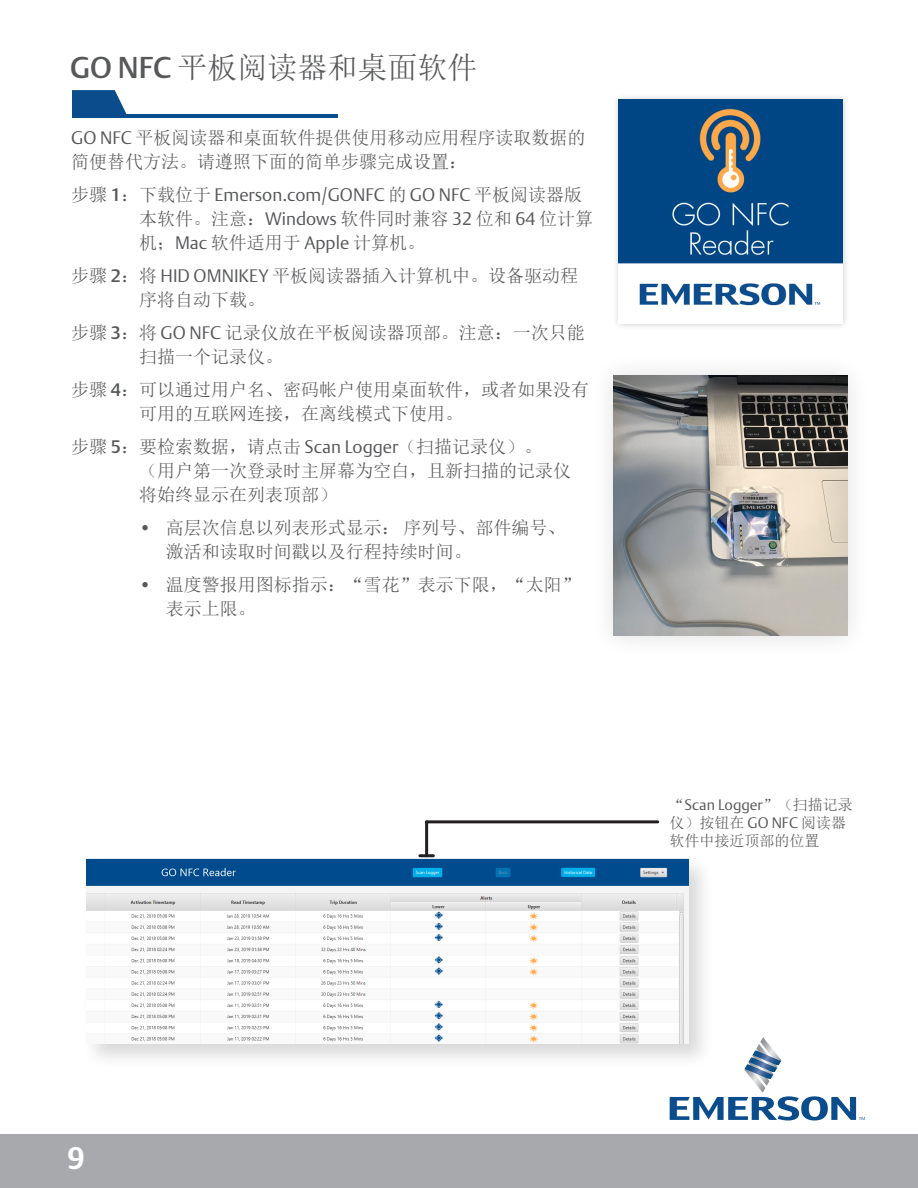
<style>
.page{position:relative;width:918px;height:1188px;background:#fff}
.page>*{position:absolute;margin:0;border:0;box-sizing:border-box;transform-origin:0 0}
.t1{font:30px "Sim Sun";color:#57585a}
.t2{font:700 30px "DTL Argo T";color:#fff}
.t3{font:18px/24px "Sim Sun";color:#57585a}
.t4{font:15px/18px "Sim Sun";color:#57585a}
.s1{font-family:"DTL Argo T";font-weight:500}
.s2{font-family:"DTL Argo T";font-weight:300}
</style>
<div class="page">
<svg style="left:670px;top:1037px;width:195px;height:84px"></svg>
<div style="left:0;top:1134px;width:918px;height:54px;background:#a8a9ad"></div>
<div style="left:612px;top:93px;width:237px;height:237px;background:#231f20;opacity:.25"></div>
<img style="left:619px;top:100px;width:223px;height:223px">
<div style="left:591px;top:353px;width:279px;height:306px;background:#fbfbfb"></div>
<img style="left:613px;top:376px;width:235px;height:260px">
<div style="left:82px;top:854px;width:633px;height:216px;background:#231f20;opacity:.17"></div>
<img style="left:86px;top:859px;width:602px;height:185px">
<svg style="left:72px;top:90px;width:55px;height:24px"></svg>
<hr style="left:71px;top:114px;width:267px;height:3px;background:#0b4c8c">
<hr style="left:425px;top:822px;width:3px;height:34px;background:#231f20">
<svg style="left:420px;top:854px;width:13px;height:3px"></svg>
<hr style="left:427px;top:820px;width:231px;height:3px;background:#231f20">
<p class="t1" style="left:70px;top:52px;width:409px"><span class="s1">GO NFC</span> 平板阅读器和桌面软件</p>
<p class="t3" style="left:71px;top:126px;width:516px"><span class="s2">GO NFC</span> 平板阅读器和桌面软件提供使用移动应用程序读取数据的简便替代方法。请遵照下面的简单步骤完成设置：</p>
<p class="t3" style="left:139px;top:183px;width:456px;text-indent:-68px">步骤 <span class="s1">1</span>：下载位于 <span class="s2">Emerson.com/GONFC</span> 的 <span class="s2">GO NFC</span> 平板阅读器版本软件。注意：<span class="s2">Windows</span> 软件同时兼容 <span class="s2">32</span> 位和 <span class="s2">64</span> 位计算机；<span class="s2">Mac</span> 软件适用于 <span class="s2">Apple</span> 计算机。</p>
<p class="t3" style="left:139px;top:264px;width:441px;text-indent:-68px">步骤 <span class="s1">2</span>：将 <span class="s2">HID OMNIKEY</span> 平板阅读器插入计算机中。设备驱动程序将自动下载。</p>
<p class="t3" style="left:139px;top:321px;width:447px;text-indent:-68px">步骤 <span class="s1">3</span>：将 <span class="s2">GO NFC</span> 记录仪放在平板阅读器顶部。注意：一次只能扫描一个记录仪。</p>
<p class="t3" style="left:139px;top:378px;width:451px;text-indent:-68px">步骤 <span class="s1">4</span>：可以通过用户名、密码帐户使用桌面软件，或者如果没有可用的互联网连接，在离线模式下使用。</p>
<p class="t3" style="left:139px;top:435px;width:433px;text-indent:-68px">步骤 <span class="s1">5</span>：要检索数据，请点击 <span class="s2">Scan Logger</span>（扫描记录仪）。<br>（用户第一次登录时主屏幕为空白，且新扫描的记录仪将始终显示在列表顶部）</p>
<p class="t3" style="left:166px;top:516px;width:401px;text-indent:-27px"><span class="s2">•</span> 高层次信息以列表形式显示：序列号、部件编号、激活和读取时间戳以及行程持续时间。</p>
<p class="t3" style="left:166px;top:573px;width:415px;text-indent:-27px"><span class="s2">•</span> 温度警报用图标指示：“雪花”表示下限，“太阳”表示上限。</p>
<p class="t4" style="left:670px;top:795px;width:185px">“<span class="s2">Scan Logger</span>”（扫描记录仪）按钮在 <span class="s2">GO NFC</span> 阅读器软件中接近顶部的位置</p>
<h1 class="t2" style="left:68px;top:1140px;width:19px">9</h1>
</div>
